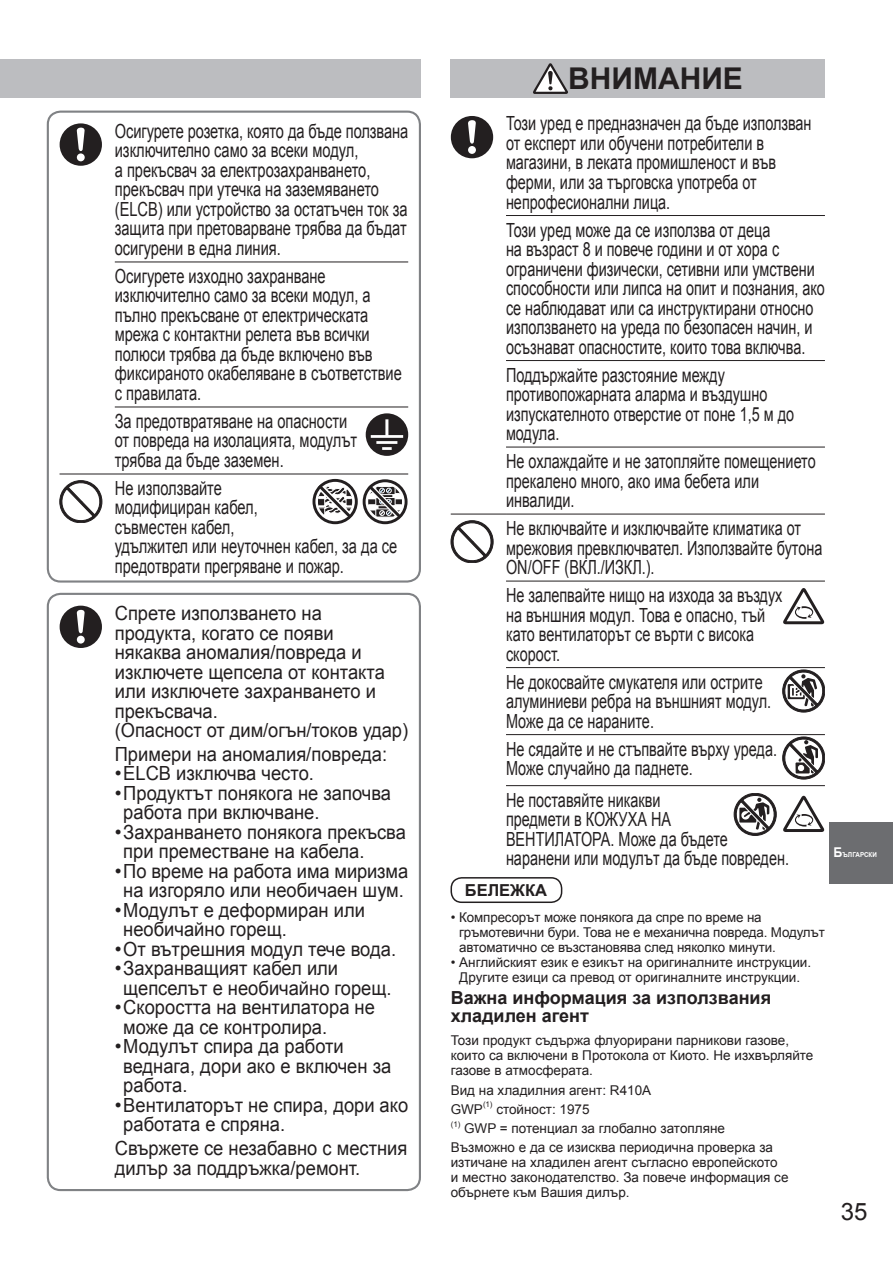
<style>
.page{position:relative;width:893px;height:1263px;background:#fff}
.page>*{position:absolute;margin:0;border:0;box-sizing:border-box;transform-origin:0 0}
.t1{font:700 30px "Arial";color:#231f20}
.t2{font:24px "Arial";color:#231f20}
.t3{font:19.5px/19.5px "Arial";color:#231f20;scale:.74 1}
.t4{font:19.5px/19.5px "Arial";color:#231f20;scale:.75 1}
.t5{font:19.5px/19.5px "Arial";color:#231f20}
.t6{font:19.5px/19.5px "Arial";color:#231f20;scale:.94 1}
.t7{font:700 18px/18px "Arial";color:#231f20}
.t8{font:700 16.5px "Arial";color:#231f20}
.t9{font:13.5px/15px "Arial";color:#231f20}
.t10{font:7.8px "Arial";color:#231f20}
.t11{font:700 6.75px "Arial";color:#fff;scale:.93 1}
.s1{font-size:13.5px}
</style>
<div class="page">
<div style="left:829px;top:822px;width:64px;height:61px;background:#6c6d70"></div>
<div style="left:47px;top:593px;width:374px;height:598px;border:2px solid #808285;border-radius:13px"></div>
<hr style="left:506px;top:215px;width:319px;height:1px;background:#231f20">
<hr style="left:506px;top:360px;width:319px;height:1px;background:#231f20">
<hr style="left:506px;top:447px;width:319px;height:1px;background:#231f20">
<hr style="left:506px;top:514px;width:319px;height:1px;background:#231f20">
<hr style="left:506px;top:581px;width:319px;height:1px;background:#231f20">
<hr style="left:506px;top:667px;width:319px;height:1px;background:#231f20">
<hr style="left:506px;top:734px;width:319px;height:1px;background:#231f20">
<hr style="left:506px;top:785px;width:319px;height:1px;background:#231f20">
<hr style="left:451px;top:514px;width:55px;height:1px;background:#231f20">
<div style="left:451px;top:116px;width:42px;height:42px;background:#231f20;border-radius:50%"></div>
<svg style="left:468px;top:120px;width:8px;height:24px"></svg>
<div style="left:468px;top:146px;width:8px;height:8px;background:#fff;border-radius:50%"></div>
<div style="left:451px;top:520px;width:42px;height:43px;border:1px solid #231f20;border-radius:50%"></div>
<svg style="left:451px;top:521px;width:43px;height:42px"></svg>
<svg style="left:783px;top:588px;width:42px;height:36px"></svg>
<div style="left:782px;top:670px;width:43px;height:42px;border:1px solid #231f20;border-radius:50%"></div>
<svg style="left:783px;top:669px;width:42px;height:44px"></svg>
<div style="left:782px;top:737px;width:43px;height:42px;border:1px solid #231f20;border-radius:50%"></div>
<svg style="left:783px;top:737px;width:42px;height:43px"></svg>
<div style="left:797px;top:764px;width:8px;height:8px;background:#fff;border-radius:50%"></div>
<div style="left:797px;top:764px;width:8px;height:8px;border:1px solid #231f20;border-radius:50%"></div>
<div style="left:47px;top:111px;width:374px;height:472px;border:2px solid #808285;border-radius:13px"></div>
<hr style="left:115px;top:262px;width:293px;height:1px;background:#231f20">
<hr style="left:115px;top:407px;width:293px;height:1px;background:#231f20">
<hr style="left:60px;top:474px;width:348px;height:1px;background:#231f20">
<div style="left:60px;top:123px;width:42px;height:43px;background:#231f20;border-radius:50%"></div>
<svg style="left:77px;top:128px;width:8px;height:23px"></svg>
<div style="left:77px;top:153px;width:8px;height:8px;background:#fff;border-radius:50%"></div>
<div style="left:366px;top:413px;width:42px;height:43px;background:#231f20;border-radius:50%"></div>
<svg style="left:371px;top:419px;width:32px;height:31px"></svg>
<div style="left:60px;top:480px;width:42px;height:43px;border:1px solid #231f20;border-radius:50%"></div>
<svg style="left:60px;top:481px;width:43px;height:42px"></svg>
<svg style="left:312px;top:478px;width:96px;height:47px"></svg>
<div style="left:60px;top:606px;width:42px;height:42px;background:#231f20;border-radius:50%"></div>
<svg style="left:77px;top:610px;width:8px;height:23px"></svg>
<div style="left:77px;top:636px;width:8px;height:8px;background:#fff;border-radius:50%"></div>
<div style="left:0;top:60px;width:421px;height:38px;background:#bcbdc0"></div>
<div style="left:451px;top:60px;width:374px;height:38px;background:#bcbdc0"></div>
<svg style="left:533px;top:63px;width:35px;height:31px"></svg>
<div style="left:450px;top:877px;width:112px;height:26px;border:2px solid #231f20;border-radius:10px"></div>
<div style="left:734px;top:793px;width:42px;height:43px;border:1px solid #231f20;border-radius:50%"></div>
<svg style="left:734px;top:794px;width:91px;height:42px"></svg>
<p class="t4" style="left:115px;top:121px;width:393px">Осигурете розетка, която да бъде ползвана изключително само за всеки модул,<br>а прекъсвач за електрозахранването, прекъсвач при утечка на заземяването (ELCB) или устройство за остатъчен ток за защита при претоварване трябва да бъдат осигурени в една линия.</p>
<p class="t4" style="left:115px;top:266px;width:384px">Осигурете изходно захранване изключително само за всеки модул, а пълно прекъсване от електрическата мрежа с контактни релета във всички полюси трябва да бъде включено във фиксираното окабеляване в съответствие с правилата.</p>
<p class="t4" style="left:115px;top:411px;width:325px">За предотвратяване на опасности от повреда на изолацията, модулът трябва да бъде заземен.</p>
<p class="t4" style="left:115px;top:478px;width:378px">Не използвайте<br>модифициран кабел,<br>съвместен кабел,<br>удължител или неуточнен кабел, за да се предотврати прегряване и пожар.</p>
<p class="t6" style="left:115px;top:604px;width:314px">Спрете използването на продукта, когато се появи<br>някаква аномалия/повреда и изключете щепсела от контакта или изключете захранването и прекъсвача.<br>(Опасност от дим/огън/токов удар)</p>
<p class="t6" style="left:115px;top:744px;width:291px">Примери на аномалия/повреда:</p>
<p class="t5" style="left:115px;top:764px;width:201px">• ELCB изключва често.</p>
<p class="t5" style="left:123px;top:783px;width:269px;text-indent:-9px">•Продуктът понякога не започва работа при включване.</p>
<p class="t5" style="left:123px;top:822px;width:284px;text-indent:-9px">•Захранването понякога прекъсва при преместване на кабела.</p>
<p class="t5" style="left:115px;top:861px;width:295px;text-align:center">•По време на работа има миризма на изгоряло или необичаен шум.</p>
<p class="t5" style="left:123px;top:900px;width:243px;text-indent:-9px">•Модулът е деформиран или необичайно горещ.</p>
<p class="t5" style="left:115px;top:939px;width:283px">•От вътрешния модул тече вода.</p>
<p class="t5" style="left:123px;top:959px;width:270px;text-indent:-9px">•Захранващият кабел или щепселът е необичайно горещ.</p>
<p class="t5" style="left:123px;top:998px;width:253px;text-indent:-9px">•Скоростта на вентилатора не може да се контролира.</p>
<p class="t5" style="left:123px;top:1037px;width:269px;text-indent:-8px">•Модулът спира да работи веднага, дори ако е включен за работа.</p>
<p class="t5" style="left:123px;top:1095px;width:286px;text-indent:-9px">•Вентилаторът не спира, дори ако работата е спряна.</p>
<p class="t6" style="left:115px;top:1139px;width:313px">Свържете се незабавно с местния дилър за поддръжка/ремонт.</p>
<h1 class="t1" style="left:568px;top:62px;width:176px">ВНИМАНИЕ</h1>
<p class="t3" style="left:506px;top:114px;width:414px">Този уред е предназначен да бъде използван от експерт или обучени потребители в магазини, в леката промишленост и във ферми, или за търговска употреба от непрофесионални лица.</p>
<p class="t3" style="left:506px;top:220px;width:432px">Този уред може да се използва от деца<br>на възраст 8 и повече години и от хора с ограничени физически, сетивни или умствени способности или липса на опит и познания, ако се наблюдават или са инструктирани относно използването на уреда по безопасен начин, и осъзнават опасностите, които това включва.</p>
<p class="t3" style="left:506px;top:365px;width:391px">Поддържайте разстояние между противопожарната аларма и въздушно изпускателното отверстие от поне 1,5 м до модула.</p>
<p class="t3" style="left:506px;top:451px;width:420px">Не охлаждайте и не затопляйте помещението прекалено много, ако има бебета или инвалиди.</p>
<p class="t3" style="left:506px;top:518px;width:429px">Не включвайте и изключвайте климатика от мрежовия превключвател. Използвайте бутона<br>ON/OFF (ВКЛ./ИЗКЛ.).</p>
<p class="t3" style="left:506px;top:585px;width:375px">Не залепвайте нищо на изхода за въздух на външния модул. Това е опасно, тъй като вентилаторът се върти с висока скорост.</p>
<p class="t3" style="left:506px;top:672px;width:360px">Не докосвайте смукателя или острите алуминиеви ребра на външният модул.<br>Може да се нараните.</p>
<p class="t3" style="left:506px;top:739px;width:368px">Не сядайте и не стъпвайте върху уреда.<br>Може случайно да паднете.</p>
<p class="t3" style="left:506px;top:790px;width:384px">Не поставяйте никакви<br>предмети в КОЖУХА НА<br>ВЕНТИЛАТОРА. Може да бъдете наранени или модулът да бъде повреден.</p>
<p class="t8" style="left:465px;top:881px;width:84px">БЕЛЕЖКА</p>
<p class="t9" style="left:459px;top:909px;width:367px;text-indent:-8px">• Компресорът може понякога да спре по време на гръмотевични бури. Това не е механична повреда. Модулът автоматично се възстановява след няколко минути.</p>
<p class="t9" style="left:451px;top:954px;width:362px;text-align:center">• Английският език е езикът на оригиналните инструкции.<br>Другите езици са превод от оригиналните инструкции.</p>
<p class="t7" style="left:451px;top:989px;width:322px">Важна информация за използвания хладилен агент</p>
<p class="t9" style="left:451px;top:1033px;width:364px">Този продукт съдържа флуорирани парникови газове, които са включени в Протокола от Киото. Не изхвърляйте газове в атмосферата.</p>
<p class="t9" style="left:451px;top:1080px;width:202px;line-height:19.2px">Вид на хладилния агент: R410A<br>GWP</p>
<p class="t10" style="left:483px;top:1100px;width:11px">(1)</p>
<p class="t9" style="left:496px;top:1101px;width:95px">стойност: 1975</p>
<p class="t10" style="left:451px;top:1119px;width:11px">(1)</p>
<p class="t9" style="left:451px;top:1119px;width:324px;line-height:19.2px;text-indent:13px">GWP = потенциал за глобално затопляне<br>Възможно е да се изисква периодична проверка за</p>
<p class="t9" style="left:451px;top:1155px;width:339px">изтичане на хладилен агент съгласно европейското и местно законодателство. За повече информация се обърнете към Вашия дилър.</p>
<p class="t11" style="left:833px;top:851px;width:48px"><span class="s1">Б</span>ЪЛГАРСКИ</p>
<p class="t2" style="left:841px;top:1198px;width:28px">35</p>
</div>
